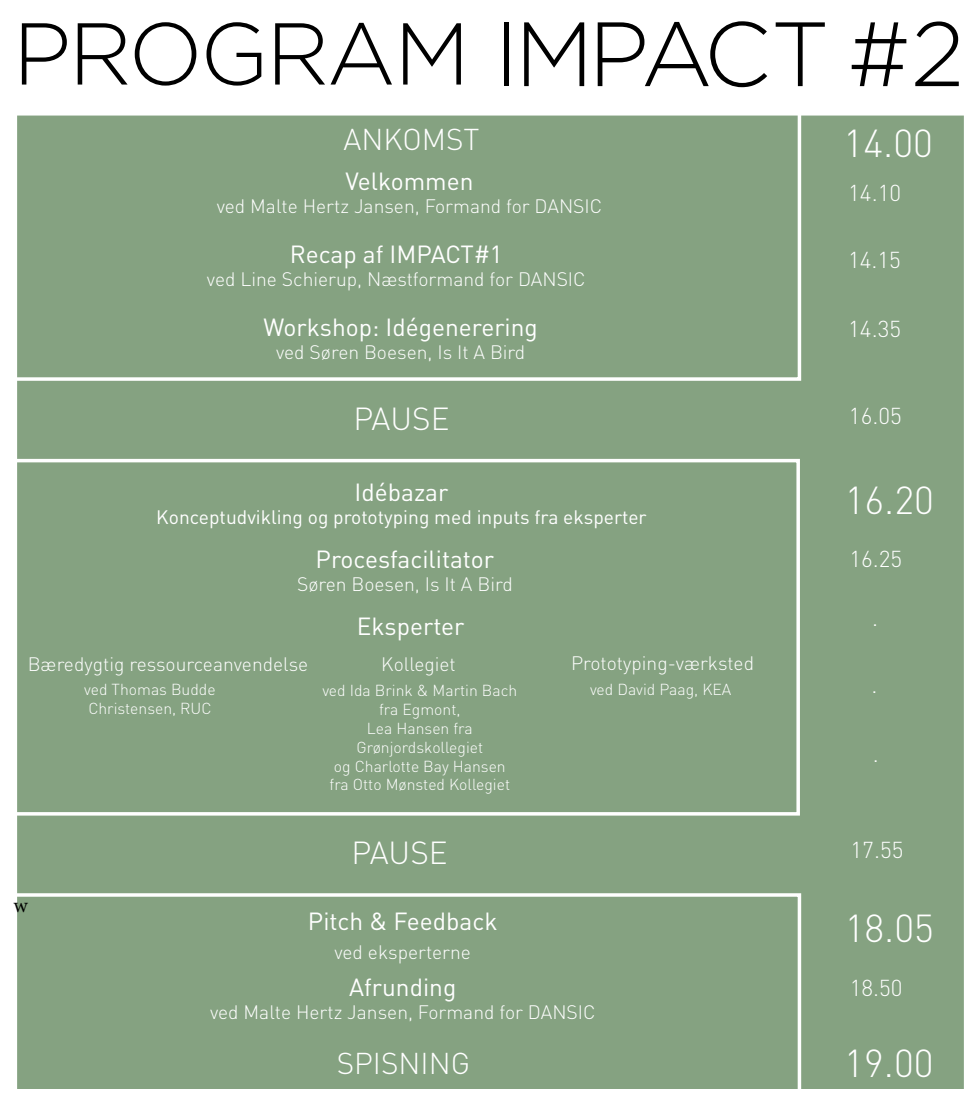
<style>
.page{position:relative;width:980px;height:1103px;background:#fff}
.page>*{position:absolute;margin:0;border:0;box-sizing:border-box;transform-origin:0 0}
.t1{font:300 91px "Gotham";letter-spacing:-.06em;color:#000}
.t2{font:300 38.5px "DIN Pro";color:#fff}
.t3{font:300 31.5px "DIN Pro";color:#fff}
.t4{font:300 29.75px "DIN Pro";color:#fff}
.t5{font:24.5px "DIN Pro";color:#fff}
.t6{font:300 22.75px "DIN Pro";color:#fff}
.t7{font:21px "Minion Pro";color:#000}
.t8{font:300 19.25px "DIN Pro";color:#fff}
.t9{font:19.25px "DIN Pro";color:#fff}
.t10{font:300 15.75px/18.9px "DIN Pro";color:#fff}
.s1{font-size:87.5px}
</style>
<div class="page">
<div style="left:17px;top:116px;width:947px;height:972px;background:#85a281;border:2px solid #85a281"></div>
<div style="left:5px;top:101px;width:796px;height:280px;border:4px solid #fff"></div>
<svg style="left:17px;top:893px;width:784px;height:196px"></svg>
<div style="left:5px;top:459px;width:795px;height:356px;border:4px solid #fff"></div>
<h1 class="t1" style="left:13px;top:-4px;width:953px"><span class="s1">PROGRAM</span> IMPACT #2</h1>
<h3 class="t4" style="left:344px;top:119px;width:138px">ANKOMST</h3>
<p class="t5" style="left:345px;top:165px;width:130px">Velkommen</p>
<p class="t8" style="left:217px;top:193px;width:387px">ved Malte Hertz Jansen, Formand for DANSIC</p>
<p class="t5" style="left:290px;top:237px;width:214px">Recap af IMPACT#1</p>
<p class="t8" style="left:207px;top:266px;width:380px">ved Line Schierup, Næstformand for DANSIC</p>
<p class="t5" style="left:264px;top:310px;width:276px">Workshop: Idégenerering</p>
<p class="t8" style="left:276px;top:339px;width:251px">ved Søren Boesen, Is It A Bird</p>
<h3 class="t3" style="left:353px;top:397px;width:98px">PAUSE</h3>
<p class="t5" style="left:355px;top:476px;width:95px">Idébazar</p>
<p class="t9" style="left:156px;top:504px;width:492px">Konceptudvikling og prototyping med inputs fra eksperter</p>
<p class="t5" style="left:316px;top:542px;width:180px">Procesfacilitator</p>
<p class="t8" style="left:297px;top:571px;width:217px">Søren Boesen, Is It A Bird</p>
<p class="t8" style="left:28px;top:650px;width:282px">Bæredygtig ressourceanvendelse</p>
<p class="t5" style="left:357px;top:609px;width:109px">Eksperter</p>
<p class="t8" style="left:381px;top:650px;width:76px">Kollegiet</p>
<p class="t8" style="left:571px;top:650px;width:185px">Prototyping-værksted</p>
<p class="t10" style="left:84px;top:679px;width:133px">ved Thomas Budde<br>Christensen, RUC</p>
<p class="t10" style="left:322px;top:680px;width:196px;text-align:center">ved Ida Brink &amp; Martin Bach fra Egmont,<br>Lea Hansen fra<br>Grønjordskollegiet<br>og Charlotte Bay Hansen fra Otto Mønsted Kollegiet</p>
<p class="t10" style="left:590px;top:679px;width:143px">ved David Paag, KEA</p>
<p class="t7" style="left:14px;top:891px;width:16px">w</p>
<h3 class="t3" style="left:351px;top:831px;width:98px">PAUSE</h3>
<p class="t5" style="left:308px;top:904px;width:191px">Pitch &amp; Feedback</p>
<p class="t8" style="left:335px;top:939px;width:138px">ved eksperterne</p>
<h2 class="t2" style="left:844px;top:117px;width:91px">14.00</h2>
<p class="t6" style="left:848px;top:177px;width:54px">14.10</p>
<p class="t6" style="left:848px;top:244px;width:54px">14.15</p>
<p class="t6" style="left:848px;top:313px;width:54px">14.35</p>
<p class="t6" style="left:849px;top:400px;width:54px">16.05</p>
<h2 class="t2" style="left:845px;top:474px;width:91px">16.20</h2>
<p class="t6" style="left:849px;top:543px;width:54px">16.25</p>
<p class="t6" style="left:872px;top:602px;width:8px">.</p>
<p class="t6" style="left:872px;top:669px;width:8px">.</p>
<p class="t6" style="left:873px;top:738px;width:8px">.</p>
<p class="t6" style="left:851px;top:834px;width:54px">17.55</p>
<h2 class="t2" style="left:845px;top:902px;width:91px">18.05</h2>
<p class="t5" style="left:349px;top:970px;width:109px">Afrunding</p>
<p class="t8" style="left:210px;top:999px;width:387px">ved Malte Hertz Jansen, Formand for DANSIC</p>
<h3 class="t4" style="left:337px;top:1043px;width:135px">SPISNING</h3>
<h2 class="t2" style="left:844px;top:1036px;width:91px">19.00</h2>
<p class="t6" style="left:850px;top:972px;width:54px">18.50</p>
</div>
